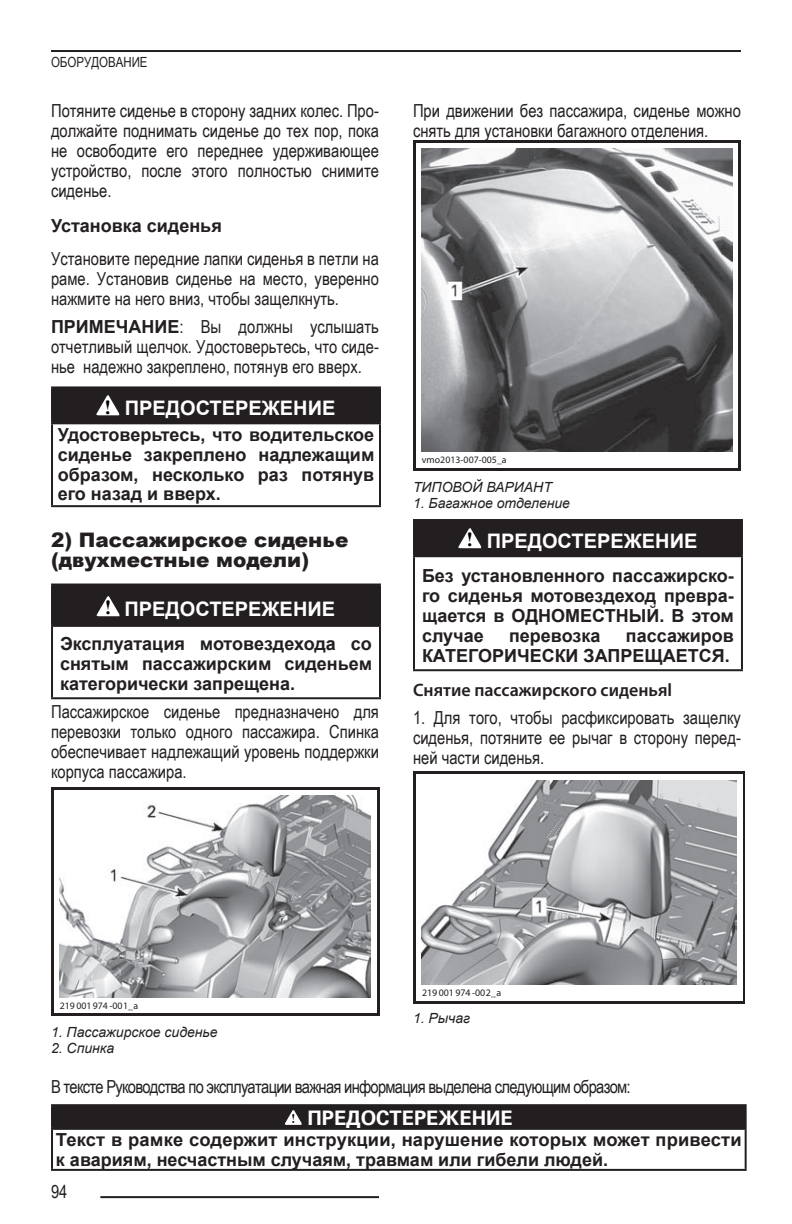
<style>
.page{position:relative;width:792px;height:1224px;background:#fff}
.page>*{position:absolute;margin:0;border:0;box-sizing:border-box;transform-origin:0 0}
.t1{font:700 20px "Arial";color:#fff}
.t2{font:900 20px/20px "Arial";color:#231f20}
.t3{font:700 20px "Univers Cyr";color:#fff}
.t4{font:18px/20px "Arial Narrow";color:#231f20;text-align:justify}
.t5{font:700 18px/20px "Arial";color:#231f20;text-align:justify}
.t6{font:18px "Arial Narrow";letter-spacing:-.04em;color:#231f20}
.t7{font:600 18px "Myriad Pro";color:#231f20}
.t8{font:italic 14px "Arial";color:#231f20}
.t9{font:14px "Arial Narrow";color:#231f20}
.t10{font:10px "Myriad Pro";color:#231f20}
.t11{font:300 9.8px "Univers";color:#231f20}
.t12{font:9.8px "Myriad Pro";color:#231f20}
.s1{font-family:"Arial";font-weight:700}
.s2{font-family:"Times New Roman";color:#000001}
</style>
<div class="page">
<hr style="left:100px;top:1196px;width:279px;height:2px;background:#231f20">
<hr style="left:51px;top:50px;width:690px;height:2px;background:#231f20">
<div style="left:52px;top:387px;width:328px;height:36px;background:#231f20"></div>
<hr style="left:51px;top:386px;width:330px;height:2px;background:#231f20">
<hr style="left:51px;top:388px;width:2px;height:34px;background:#231f20">
<hr style="left:379px;top:388px;width:2px;height:34px;background:#231f20">
<hr style="left:51px;top:422px;width:330px;height:2px;background:#231f20">
<hr style="left:51px;top:424px;width:2px;height:81px;background:#231f20">
<hr style="left:379px;top:424px;width:2px;height:81px;background:#231f20">
<hr style="left:51px;top:505px;width:330px;height:2px;background:#231f20">
<svg style="left:96px;top:395px;width:24px;height:21px"></svg>
<div style="left:52px;top:585px;width:328px;height:41px;background:#231f20"></div>
<hr style="left:51px;top:584px;width:330px;height:2px;background:#231f20">
<hr style="left:51px;top:586px;width:2px;height:39px;background:#231f20">
<hr style="left:379px;top:586px;width:2px;height:39px;background:#231f20">
<hr style="left:51px;top:625px;width:330px;height:2px;background:#231f20">
<hr style="left:51px;top:627px;width:2px;height:70px;background:#231f20">
<hr style="left:379px;top:627px;width:2px;height:70px;background:#231f20">
<hr style="left:51px;top:697px;width:330px;height:2px;background:#231f20">
<svg style="left:96px;top:596px;width:24px;height:21px"></svg>
<div style="left:414px;top:520px;width:328px;height:36px;background:#231f20"></div>
<hr style="left:413px;top:519px;width:330px;height:2px;background:#231f20">
<hr style="left:413px;top:521px;width:2px;height:34px;background:#231f20">
<hr style="left:741px;top:521px;width:2px;height:34px;background:#231f20">
<hr style="left:413px;top:555px;width:330px;height:2px;background:#231f20">
<hr style="left:413px;top:557px;width:2px;height:112px;background:#231f20">
<hr style="left:741px;top:557px;width:2px;height:112px;background:#231f20">
<hr style="left:413px;top:669px;width:330px;height:2px;background:#231f20">
<svg style="left:458px;top:528px;width:24px;height:21px"></svg>
<div style="left:52px;top:1105px;width:694px;height:24px;background:#231f20"></div>
<hr style="left:51px;top:1104px;width:696px;height:2px;background:#231f20">
<hr style="left:51px;top:1106px;width:2px;height:22px;background:#231f20">
<hr style="left:745px;top:1106px;width:2px;height:22px;background:#231f20">
<hr style="left:51px;top:1128px;width:696px;height:2px;background:#231f20">
<hr style="left:51px;top:1130px;width:2px;height:39px;background:#231f20">
<hr style="left:745px;top:1130px;width:2px;height:39px;background:#231f20">
<hr style="left:51px;top:1169px;width:696px;height:2px;background:#231f20">
<svg style="left:285px;top:1110px;width:17px;height:15px"></svg>
<img style="left:60px;top:796px;width:311px;height:201px">
<hr style="left:51px;top:787px;width:328px;height:2px;background:#231f20">
<hr style="left:51px;top:1014px;width:328px;height:2px;background:#231f20">
<hr style="left:51px;top:788px;width:2px;height:227px;background:#231f20">
<hr style="left:377px;top:788px;width:2px;height:227px;background:#231f20">
<img style="left:422px;top:149px;width:310px;height:302px">
<hr style="left:413px;top:140px;width:328px;height:2px;background:#231f20">
<hr style="left:413px;top:468px;width:328px;height:2px;background:#231f20">
<hr style="left:413px;top:141px;width:2px;height:328px;background:#231f20">
<hr style="left:739px;top:141px;width:2px;height:328px;background:#231f20">
<img style="left:422px;top:781px;width:314px;height:203px">
<hr style="left:413px;top:772px;width:332px;height:2px;background:#231f20">
<hr style="left:413px;top:1001px;width:332px;height:2px;background:#231f20">
<hr style="left:413px;top:773px;width:2px;height:229px;background:#231f20">
<hr style="left:743px;top:773px;width:2px;height:229px;background:#231f20">
<p class="t9" style="left:51px;top:52px;width:98px">ОБОРУДОВАНИЕ</p>
<p class="t4" style="left:51px;top:100px;width:329px">Потяните сиденье в сторону задних колес. Про&shy;должайте поднимать сиденье до тех пор, пока не освободите его переднее удерживающее устройство, после этого полностью снимите сиденье.</p>
<p class="t5" style="left:51px;top:215px;width:172px">Установка сиденья</p>
<p class="t4" style="left:51px;top:248px;width:329px">Установите передние лапки сиденья в петли на раме. Установив сиденье на место, уверенно нажмите на него вниз, чтобы защелкнуть.</p>
<p class="t4" style="left:51px;top:316px;width:329px"><span class="s1">ПРИМЕЧАНИЕ</span>: Вы должны услышать отчетливый щелчок. Удостоверьтесь, что сиде&shy;нье надежно закреплено, потянув его вверх.</p>
<p class="t1" style="left:105px;top:394px;width:232px"><span class="s2">!</span> ПРЕДОСТЕРЕЖЕНИЕ</p>
<p class="t5" style="left:58px;top:424px;width:318px">Удостоверьтесь, что водительское сиденье закреплено надлежащим образом, несколько раз потянув его назад и вверх.</p>
<p class="t2" style="left:51px;top:529px;width:299px">2) Пассажирское сиденье (двухместные модели)</p>
<p class="t1" style="left:105px;top:595px;width:232px"><span class="s2">!</span> ПРЕДОСТЕРЕЖЕНИЕ</p>
<p class="t5" style="left:60px;top:634px;width:313px">Эксплуатация мотовездехода со снятым пассажирским сиденьем категорически запрещена.</p>
<p class="t4" style="left:51px;top:701px;width:329px">Пассажирское сиденье предназначено для перевозки только одного пассажира. Спинка обеспечивает надлежащий уровень поддержки корпуса пассажира.</p>
<p class="t4" style="left:413px;top:100px;width:329px">При движении без пассажира, сиденье можно снять для установки багажного отделения.</p>
<p class="t11" style="left:422px;top:454px;width:86px">vmo2013-007-005_a</p>
<p class="t8" style="left:413px;top:478px;width:140px">ТИПОВОЙ ВАРИАНТ</p>
<p class="t8" style="left:413px;top:494px;width:159px">1. Багажное отделение</p>
<p class="t1" style="left:467px;top:527px;width:232px"><span class="s2">!</span> ПРЕДОСТЕРЕЖЕНИЕ</p>
<p class="t5" style="left:422px;top:566px;width:313px">Без установленного пассажирско&shy;го сиденья мотовездеход превра&shy;щается в ОДНОМЕСТНЫЙ. В этом случае</p>
<p class="t5" style="left:422px;top:626px;width:313px;text-align:right">пассажиров<br>КАТЕГОРИЧЕСКИ ЗАПРЕЩАЕТСЯ.</p>
<p class="t7" style="left:413px;top:678px;width:261px">Снятие пассажирского сиденьяl</p>
<p class="t4" style="left:413px;top:707px;width:329px">1. Для того, чтобы расфиксировать защелку сиденья, потяните ее рычаг в сторону перед&shy;ней части сиденья.</p>
<p class="t5" style="left:509px;top:626px;width:93px">перевозка</p>
<p class="t12" style="left:60px;top:1000px;width:80px">219 001 974 -001_a</p>
<p class="t8" style="left:51px;top:1023px;width:168px">1. Пассажирское сиденье</p>
<p class="t8" style="left:51px;top:1039px;width:65px">2. Спинка</p>
<p class="t10" style="left:422px;top:987px;width:81px">219 001 974 -002_a</p>
<p class="t8" style="left:413px;top:1009px;width:59px">1. Рычаг</p>
<p class="t6" style="left:51px;top:1073px;width:581px">В тексте Руководства по эксплуатации важная информация выделена следующим образом:</p>
<p class="t3" style="left:307px;top:1106px;width:207px">ПРЕДОСТЕРЕЖЕНИЕ</p>
<p class="t5" style="left:56px;top:1130px;width:687px">Текст в рамке содержит инструкции, нарушение которых может привести к авариям, несчастным случаям, травмам или гибели людей.</p>
<p class="t4" style="left:51px;top:1181px;width:18px">94</p>
</div>
